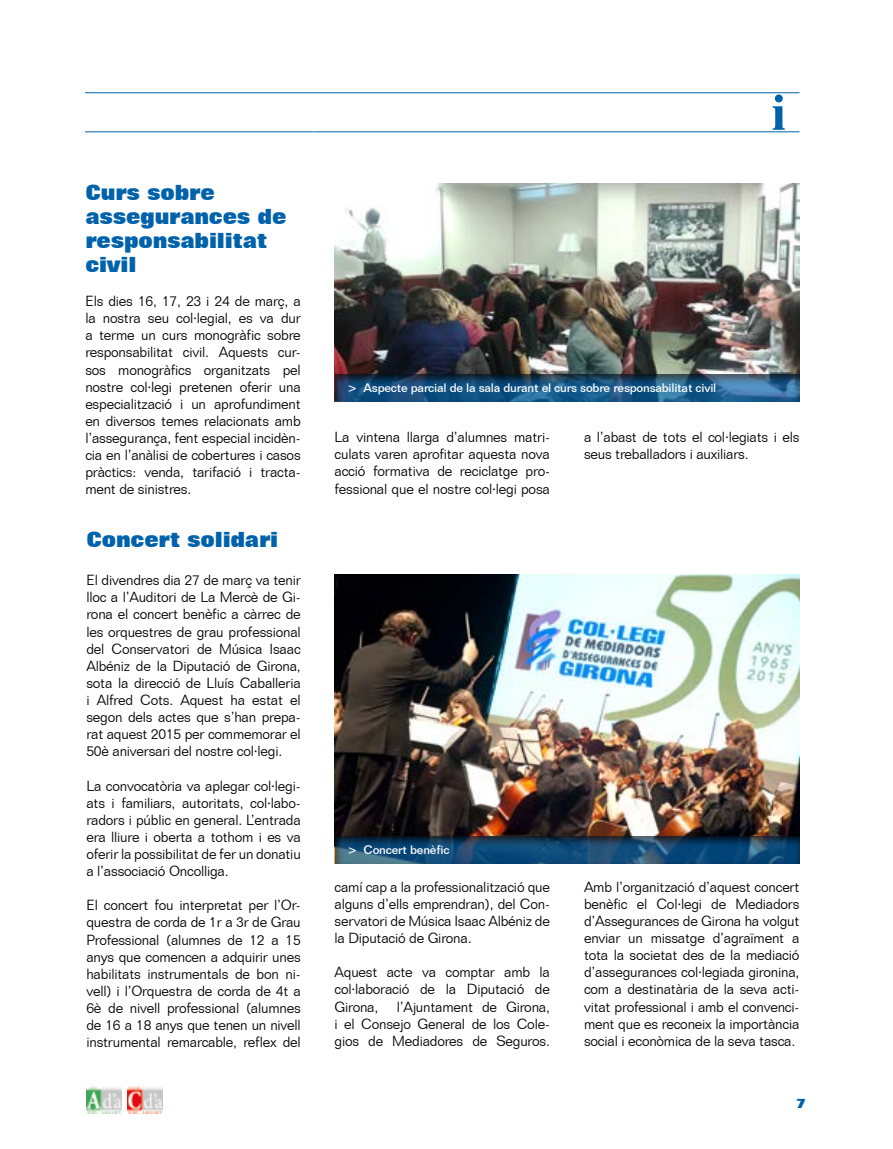
<style>
.page{position:relative;width:893px;height:1149px;background:#fff}
.page>*{position:absolute;margin:0;border:0;box-sizing:border-box;transform-origin:0 0}
.t1{font:700 51px "Times";color:#0062aa}
.t2{font:800 21px/24px "Folio BT";letter-spacing:-.01em;color:#0062aa}
.t3{font:300 14.25px/17.1px "Folio BT";letter-spacing:-.015em;color:#000;text-align:justify}
.t4{font:800 13.5px "Folio BT";color:#0062aa}
.t5{font:500 12px "Folio BT";letter-spacing:-.02em;color:#fff}
</style>
<div class="page">
<img style="left:86px;top:1086px;width:35px;height:27px">
<img style="left:128px;top:1086px;width:34px;height:26px">
<img style="left:335px;top:574px;width:464px;height:260px">
<img style="left:335px;top:184px;width:464px;height:189px">
<hr style="left:85px;top:92px;width:714px;height:1px;background:#0062aa">
<hr style="left:85px;top:131px;width:714px;height:1px;background:#0062aa">
<div style="left:334px;top:373px;width:467px;height:29px;background:#000;opacity:.93"></div>
<div style="left:334px;top:834px;width:467px;height:29px;background:#000;opacity:.93"></div>
<h2 class="t2" style="left:85px;top:180px;width:203px">Curs sobre assegurances de responsabilitat civil</h2>
<p class="t3" style="left:85px;top:292px;width:217px">Els dies 16, 17, 23 i 24 de març, a la nostra seu col·legial, es va dur a terme un curs monogràfic sobre responsabilitat civil. Aquests cur&shy;sos monogràfics organitzats pel nostre col·legi pretenen oferir una especialització i un aprofundiment en diversos temes relacionats amb l’assegurança, fent especial incidèn&shy;cia en l’anàlisi de cobertures i casos pràctics: venda, tarifació i tracta&shy;ment de sinistres.</p>
<h2 class="t2" style="left:86px;top:527px;width:193px">Concert solidari</h2>
<p class="t3" style="left:86px;top:571px;width:216px">El divendres dia 27 de març va tenir lloc a l’Auditori de La Mercè de Gi&shy;rona el concert benèfic a càrrec de les orquestres de grau professional del Conservatori de Música Isaac Albéniz de la Diputació de Girona, sota la direcció de Lluís Caballeria i Alfred Cots. Aquest ha estat el segon dels actes que s’han prepa&shy;rat aquest 2015 per commemorar el 50è aniversari del nostre col·legi.</p>
<p class="t3" style="left:86px;top:776px;width:216px">La convocatòria va aplegar col·legi&shy;ats i familiars, autoritats, col·labo&shy;radors i públic en general. L’entrada era lliure i oberta a tothom i es va oferir la possibilitat de fer un donatiu a l’associació Oncolliga.</p>
<p class="t3" style="left:86px;top:896px;width:216px">El concert fou interpretat per l’Or&shy;questra de corda de 1r a 3r de Grau Professional (alumnes de 12 a 15 anys que comencen a adquirir unes habilitats instrumentals de bon ni&shy;vell) i l’Orquestra de corda de 4t a 6è de nivell professional (alumnes de 16 a 18 anys que tenen un nivell instrumental remarcable, reflex del</p>
<h1 class="t1" style="left:772px;top:64px;width:16px">i</h1>
<p class="t5" style="left:347px;top:380px;width:370px">&gt; Aspecte parcial de la sala durant el curs sobre responsabilitat civil</p>
<p class="t3" style="left:335px;top:428px;width:217px">La vintena llarga d’alumnes matri&shy;culats varen aprofitar aquesta nova acció formativa de reciclatge pro&shy;fessional que el nostre col·legi posa</p>
<p class="t3" style="left:584px;top:428px;width:217px">a l’abast de tots el col·legiats i els seus treballadors i auxiliars.</p>
<p class="t5" style="left:347px;top:841px;width:104px">&gt; Concert benèfic</p>
<p class="t3" style="left:335px;top:877px;width:217px">camí cap a la professionalització que alguns d’ells emprendran), del Con&shy;servatori de Música Isaac Albéniz de la Diputació de Girona.</p>
<p class="t3" style="left:335px;top:963px;width:217px">Aquest acte va comptar amb la col·laboració de la Diputació de Girona,</p>
<p class="t3" style="left:335px;top:997px;width:217px;text-indent:62px">l’Ajuntament de Girona, i el Consejo General de los Cole&shy;gios de Mediadores de Seguros.</p>
<p class="t3" style="left:584px;top:877px;width:217px">Amb l’organització d’aquest concert benèfic el Col·legi de Mediadors d’Assegurances de Girona ha volgut enviar un missatge d’agraïment a tota la societat des de la mediació d’assegurances col·legiada gironina, com a destinatària de la seva acti&shy;vitat professional i amb el convenci&shy;ment que es reconeix la importància social i econòmica de la seva tasca.</p>
<p class="t4" style="left:796px;top:1094px;width:11px">7</p>
</div>
